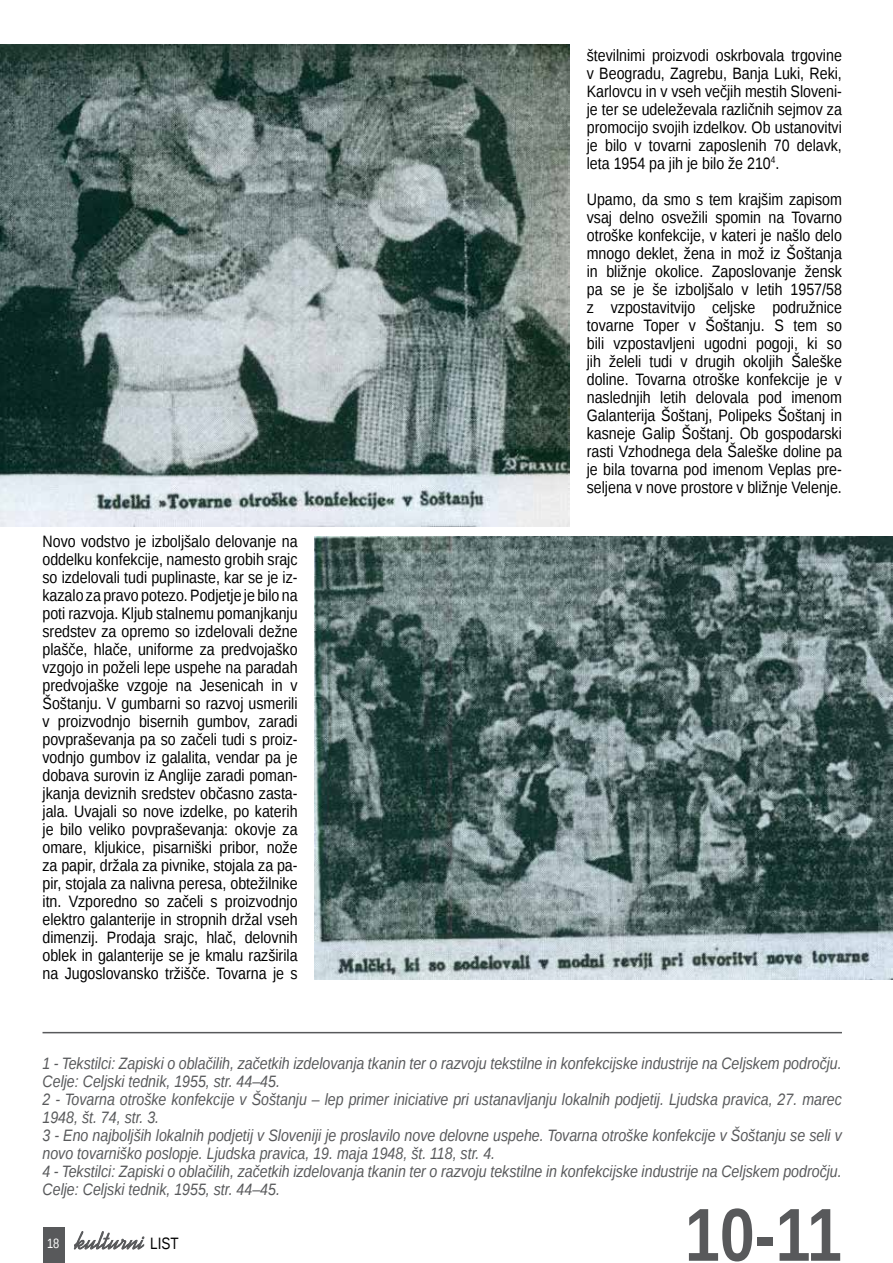
<style>
.page{position:relative;width:893px;height:1263px;background:#fff}
.page>*{position:absolute;margin:0;border:0;box-sizing:border-box;transform-origin:0 0}
.t1{font:700 75px "Liberation Sans Narrow";color:#58595b}
.t2{font:24px "Kaufmann BT";color:#58595b}
.t3{font:16.5px/18px "Liberation Sans Narrow";color:#000;text-align:justify;scale:1.05 1}
.t4{font:italic 16.5px/18px "Liberation Sans Narrow";color:#58595b;scale:1.05 1}
.s1{font-family:"Liberation Sans Narrow";font-size:13.5px;color:#fff}
.s2{font-family:"Liberation Sans Narrow";font-size:16.5px;color:#000}
</style>
<div class="page">
<div style="left:43px;top:1227px;width:22px;height:36px;background:#58595b"></div>
<svg style="left:74px;top:1231px;width:71px;height:19px"></svg>
<img style="left:0;top:45px;width:570px;height:482px">
<img style="left:315px;top:536px;width:578px;height:444px">
<hr style="left:43px;top:1032px;width:799px;height:1px;background:#58595b">
<p class="t3" style="left:43px;top:533px;width:244px">Novo vodstvo je izboljšalo delovanje na oddelku konfekcije, namesto grobih srajc so izdelovali tudi puplinaste, kar se je iz&shy;kazalo za pravo potezo. Podjetje je bilo na poti razvoja. Kljub stalnemu pomanjkanju sredstev za opremo so izdelovali dežne plašče, hlače, uniforme za predvojaško vzgojo in poželi lepe uspehe na paradah predvojaške vzgoje na Jesenicah in v Šoštanju. V gumbarni so razvoj usmerili v proizvodnjo bisernih gumbov, zaradi povpraševanja pa so začeli tudi s proiz&shy;vodnjo gumbov iz galalita, vendar pa je dobava surovin iz Anglije zaradi poman&shy;jkanja deviznih sredstev občasno zasta&shy;jala. Uvajali so nove izdelke, po katerih je bilo veliko povpraševanja: okovje za omare, kljukice, pisarniški pribor, nože za papir, držala za pivnike, stojala za pa&shy;pir, stojala za nalivna peresa, obtežilnike itn. Vzporedno so začeli s proizvodnjo elektro galanterije in stropnih držal vseh dimenzij. Prodaja srajc, hlač, delovnih oblek in galanterije se je kmalu razširila na Jugoslovansko tržišče. Tovarna je s</p>
<p class="t3" style="left:587px;top:47px;width:244px">številnimi proizvodi oskrbovala trgovine v Beogradu, Zagrebu, Banja Luki, Reki, Karlovcu in v vseh večjih mestih Sloveni&shy;je ter se udeleževala različnih sejmov za promocijo svojih izdelkov. Ob ustanovitvi je bilo v tovarni zaposlenih 70 delavk, leta 1954 pa jih je bilo že 210<sup>4</sup>.</p>
<p class="t3" style="left:587px;top:191px;width:244px">Upamo, da smo s tem krajšim zapisom vsaj delno osvežili spomin na Tovarno otroške konfekcije, v kateri je našlo delo mnogo deklet, žena in mož iz Šoštanja in bližnje okolice. Zaposlovanje žensk pa se je še izboljšalo v letih 1957/58 z vzpostavitvijo celjske podružnice tovarne Toper v Šoštanju. S tem so bili vzpostavljeni ugodni pogoji, ki so jih želeli tudi v drugih okoljih Šaleške doline. Tovarna otroške konfekcije je v naslednjih letih delovala pod imenom Galanterija Šoštanj, Polipeks Šoštanj in kasneje Galip Šoštanj. Ob gospodarski rasti Vzhodnega dela Šaleške doline pa je bila tovarna pod imenom Veplas pre&shy;seljena v nove prostore v bližnje Velenje.</p>
<p class="t4" style="left:43px;top:1054px;width:763px">1 - Tekstilci: Zapiski o oblačilih, začetkih izdelovanja tkanin ter o razvoju tekstilne in konfekcijske industrije na Celjskem področju.<br>Celje: Celjski tednik, 1955, str. 44–45.<br>2 - Tovarna otroške konfekcije v Šoštanju – lep primer iniciative pri ustanavljanju lokalnih podjetij. Ljudska pravica, 27. marec 1948, št. 74, str. 3.<br>3 - Eno najboljših lokalnih podjetij v Sloveniji je proslavilo nove delovne uspehe. Tovarna otroške konfekcije v Šoštanju se seli v novo tovarniško poslopje. Ljudska pravica, 19. maja 1948, št. 118, str. 4.<br>4 - Tekstilci: Zapiski o oblačilih, začetkih izdelovanja tkanin ter o razvoju tekstilne in konfekcijske industrije na Celjskem področju.<br>Celje: Celjski tednik, 1955, str. 44–45.</p>
<h2 class="t2" style="left:47px;top:1227px;width:133px"><span class="s1">18</span> kulturni <span class="s2">LIST</span></h2>
<h1 class="t1" style="left:685px;top:1183px;width:158px">10-11</h1>
</div>
